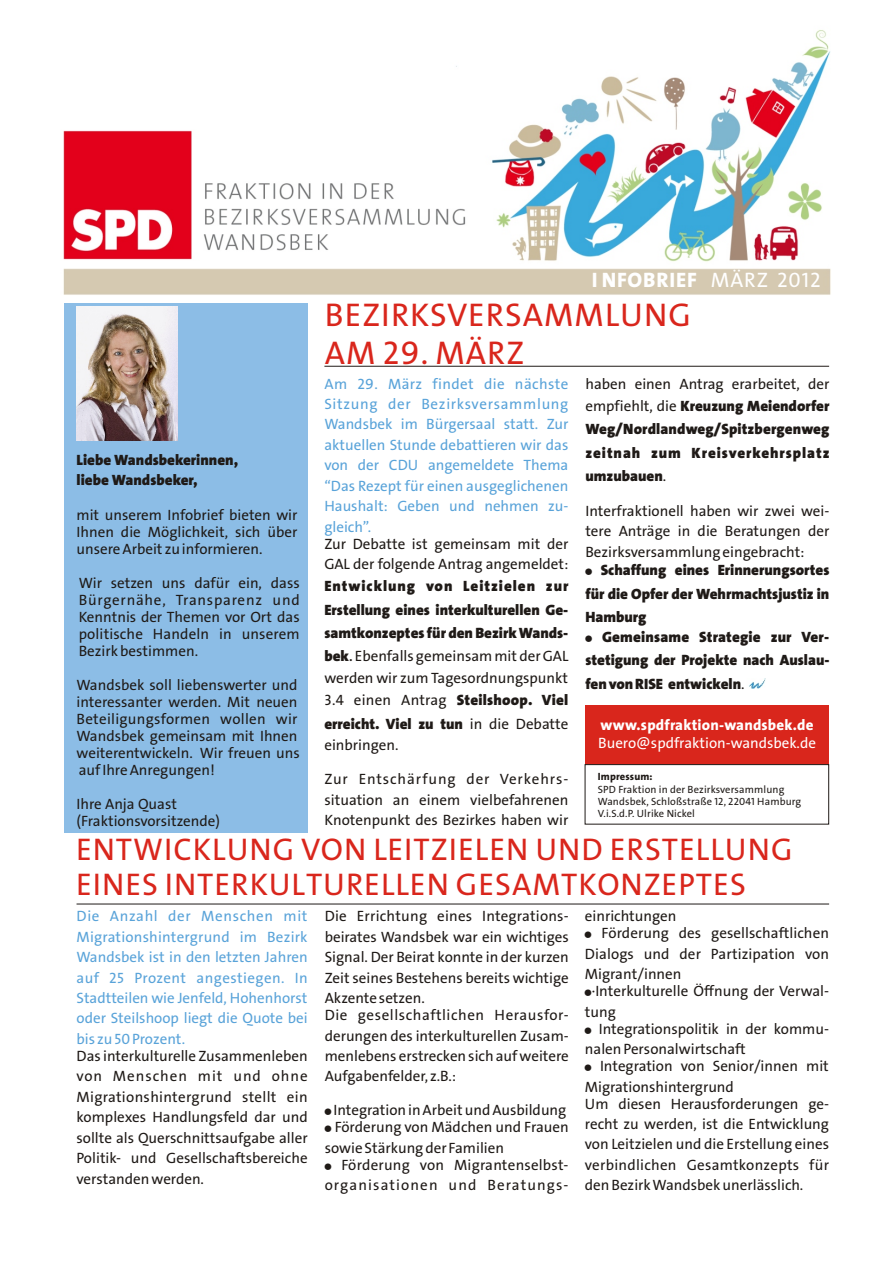
<style>
.page{position:relative;width:894px;height:1263px;background:#fff}
.page>*{position:absolute;margin:0;border:0;box-sizing:border-box;transform-origin:0 0}
.t1{font:33px/37.5px "SPD2002 The Sans";letter-spacing:.035em;color:#d9261c}
.t2{font:31.5px/35.7px "SPD2002 The Sans";letter-spacing:.035em;color:#d9261c}
.t3{font:800 21px "The Sans";letter-spacing:.045em;color:#fff}
.t4{font:15px/17px "SPD2002 The Sans";color:#1f1a17}
.t5{font:900 15px/23.4px "SPD The Sans";color:#1f1a17}
.t6{font:15px/20.4px "SPD2002 The Sans";color:#59a3d9;text-align:justify}
.t7{font:15px "SPD2002 The Sans";letter-spacing:.02em;color:#1f1a17}
.t8{font:15px/17px "SPD2002 The Sans";letter-spacing:.04em;color:#1f1a17}
.t9{font:15px "SPD2002 The Sans";letter-spacing:.065em;color:#1f1a17}
.t10{font:15px "SPD2002 The Sans";color:#fff}
.t11{font:900 15px "SPD The Sans";letter-spacing:.065em;color:#1f1a17}
.t12{font:800 15px "The Sans";letter-spacing:.015em;color:#fff}
.t13{font:10.5px/11.9px "SPD2002 The Sans";letter-spacing:.015em;color:#1f1a17}
.t14{font:800 10.5px "The Sans";letter-spacing:.015em;color:#1f1a17}
.s1{font-family:"SPD2002 The Sans";font-weight:400}
.s2{font-family:"SPD The Sans";font-weight:900}
</style>
<div class="page">
<img style="left:749px;top:678px;width:16px;height:11px">
<div style="left:64px;top:298px;width:243px;height:535px;background:#8cbde6"></div>
<img style="left:63px;top:30px;width:768px;height:272px">
<svg style="left:324px;top:366px;width:505px;height:1px"></svg>
<img style="left:77px;top:307px;width:100px;height:134px">
<svg style="left:76px;top:904px;width:753px;height:1px"></svg>
<div style="left:585px;top:705px;width:244px;height:60px;background:#d9261c"></div>
<div style="left:585px;top:764px;width:244px;height:60px;background:#fff;border:1px solid #1f1a17"></div>
<h3 class="t3" style="left:592px;top:273px;width:230px">I NFOBRIEF <span class="s1">MÄRZ 2012</span></h3>
<h1 class="t1" style="left:325px;top:299px;width:368px">BEZIRKSVERSAMMLUNG<br>AM 29. MÄRZ</h1>
<p class="t6" style="left:324px;top:375px;width:246px">Am 29. März findet die nächste Sitzung der Bezirksversammlung Wandsbek im Bürgersaal statt. Zur aktuellen Stunde debattieren wir das von der CDU angemeldete Thema “Das Rezept für einen ausgeglichenen Haushalt: Geben und nehmen zu&shy;gleich”.</p>
<p class="t4" style="left:585px;top:376px;width:246px">haben einen Antrag erarbeitet, der</p>
<p class="t5" style="left:585px;top:396px;width:246px;text-align:justify"><span class="s1">empfiehlt, die</span> Kreuzung Meiendorfer Weg/Nordlandweg/Spitzbergenweg zeitnah zum Kreisverkehrsplatz umzubauen<span class="s1">.</span></p>
<p class="t4" style="left:585px;top:502px;width:246px;line-height:20.4px">Interfraktionell haben wir zwei wei&shy;tere Anträge in die Beratungen der</p>
<p class="t5" style="left:77px;top:452px;width:163px;line-height:19.5px">Liebe Wandsbekerinnen, liebe Wandsbeker,</p>
<p class="t4" style="left:77px;top:508px;width:222px;text-align:justify">mit unserem Infobrief bieten wir Ihnen die Möglichkeit, sich über unsere Arbeit zu informieren.</p>
<p class="t4" style="left:79px;top:576px;width:222px;text-align:justify">Wir setzen uns dafür ein, dass Bürgernähe, Transparenz und Kenntnis der Themen vor Ort das politische Handeln in unserem Bezirk bestimmen.</p>
<p class="t4" style="left:77px;top:678px;width:225px">Wandsbek soll liebenswerter und interessanter werden. Mit neuen<br>Beteiligungsformen wollen wir<br>Wandsbek gemeinsam mit Ihnen weiterentwickeln. Wir freuen uns auf Ihre Anregungen!</p>
<p class="t4" style="left:77px;top:797px;width:145px">Ihre Anja Quast (Fraktionsvorsitzende)</p>
<p class="t4" style="left:324px;top:536px;width:246px">Zur Debatte ist gemeinsam mit der</p>
<p class="t4" style="left:585px;top:545px;width:221px">Bezirksversammlung eingebracht:</p>
<p class="t4" style="left:324px;top:557px;width:246px">GAL der folgende Antrag angemeldet:</p>
<p class="t5" style="left:601px;top:560px;width:230px">Schaffung eines Erinnerungsortes</p>
<p class="t11" style="left:324px;top:580px;width:246px">Entwicklung von Leitzielen zur</p>
<p class="t5" style="left:585px;top:584px;width:246px">für die Opfer der Wehrmachtsjustiz in</p>
<p class="t5" style="left:324px;top:599px;width:246px">Erstellung eines interkulturellen Ge-</p>
<p class="t5" style="left:585px;top:607px;width:63px">Hamburg</p>
<p class="t5" style="left:324px;top:623px;width:246px">samtkonzeptes für den Bezirk Wands-</p>
<p class="t5" style="left:324px;top:626px;width:507px;text-align:right">Gemeinsame Strategie zur Ver-<br>bek<sup>.</sup> <sup>Ebenfalls</sup> <sup>gemeinsam</sup> <sup>mit</sup> <sup>der</sup> <sup>GAL</sup> stetigung der Projekte nach Auslau-</p>
<p class="t4" style="left:324px;top:671px;width:422px">werden wir zum Tagesordnungspunkt <span class="s2">fen von RISE entwickeln</span>.</p>
<p class="t5" style="left:324px;top:690px;width:246px"><span class="s1">3.4 einen Antrag</span> Steilshoop. Viel erreicht. Viel zu tun <span class="s1">in die Debatte</span></p>
<p class="t4" style="left:324px;top:738px;width:76px">einbringen.</p>
<p class="t4" style="left:324px;top:770px;width:246px;line-height:20.4px;text-align:justify">Zur Entschärfung der Verkehrs&shy;situation an einem vielbefahrenen Knotenpunkt des Bezirkes haben wir</p>
<p class="t12" style="left:601px;top:720px;width:214px">www.spdfraktion-wandsbek.de</p>
<p class="t10" style="left:598px;top:737px;width:219px">Buero@spdfraktion-wandsbek.de</p>
<p class="t14" style="left:598px;top:773px;width:56px">Impressum:</p>
<p class="t13" style="left:598px;top:784px;width:205px">SPD Fraktion in der Bezirksversammlung<br>Wandsbek, Schloßstraße 12, 22041 Hamburg<br>V.i.S.d.P. Ulrike Nickel</p>
<h2 class="t2" style="left:76px;top:834px;width:718px">ENTWICKLUNG VON LEITZIELEN UND ERSTELLUNG<br>EINES INTERKULTURELLEN GESAMTKONZEPTES</h2>
<p class="t6" style="left:77px;top:908px;width:233px">Die Anzahl der Menschen mit Migrationshintergrund im Bezirk Wandsbek ist in den letzten Jahren auf 25 Prozent angestiegen. In Stadtteilen wie Jenfeld, Hohenhorst oder Steilshoop liegt die Quote bei bis zu 50 Prozent.</p>
<p class="t4" style="left:325px;top:908px;width:353px;line-height:20.4px">Die Errichtung eines Integrations- einrichtungen beirates Wandsbek war ein wichtiges</p>
<p class="t4" style="left:602px;top:926px;width:229px">Förderung des gesellschaftlichen</p>
<p class="t4" style="left:325px;top:943px;width:506px;line-height:23.9px;text-indent:260px">Dialogs und der Partizipation von<br>Zeit seines Bestehens bereits wichtige Migrant/innen</p>
<p class="t4" style="left:592px;top:984px;width:239px">·Interkulturelle Öffnung der Verwal-</p>
<p class="t4" style="left:325px;top:950px;width:246px">Signal. Der Beirat konnte in der kurzen</p>
<p class="t8" style="left:325px;top:991px;width:245px">Akzente setzen.<br>Die gesellschaftlichen Herausfor-</p>
<p class="t4" style="left:599px;top:1005px;width:232px;text-indent:-14px">tung<br>Integrationspolitik in der kommu-</p>
<p class="t4" style="left:325px;top:1028px;width:246px">derungen des interkulturellen Zusam-</p>
<p class="t4" style="left:585px;top:1042px;width:162px">nalen Personalwirtschaft</p>
<p class="t4" style="left:77px;top:1049px;width:494px">Das interkulturelle Zusammenleben menlebens erstrecken sich auf weitere</p>
<p class="t4" style="left:600px;top:1059px;width:230px">Integration von Senior/innen mit</p>
<p class="t9" style="left:77px;top:1070px;width:381px">von Menschen mit und ohne Aufgabenfelder, z.B.:</p>
<p class="t4" style="left:585px;top:1080px;width:151px">Migrationshintergrund</p>
<p class="t7" style="left:77px;top:1091px;width:233px">Migrationshintergrund stellt ein</p>
<p class="t4" style="left:585px;top:1097px;width:246px">Um diesen Herausforderungen ge-</p>
<p class="t4" style="left:334px;top:1103px;width:234px">Integration in Arbeit und Ausbildung</p>
<p class="t4" style="left:77px;top:1110px;width:233px">komplexes Handlungsfeld dar und</p>
<p class="t4" style="left:585px;top:1117px;width:246px">recht zu werden, ist die Entwicklung</p>
<p class="t4" style="left:335px;top:1120px;width:236px">Förderung von Mädchen und Frauen</p>
<p class="t4" style="left:77px;top:1131px;width:233px">sollte als Querschnittsaufgabe aller</p>
<p class="t4" style="left:585px;top:1137px;width:246px">von Leitzielen und die Erstellung eines</p>
<p class="t4" style="left:325px;top:1141px;width:181px">sowie Stärkung der Familien</p>
<p class="t4" style="left:77px;top:1151px;width:233px">Politik- und Gesellschaftsbereiche</p>
<p class="t7" style="left:341px;top:1159px;width:489px">Förderung von Migrantenselbst- verbindlichen Gesamtkonzepts für</p>
<p class="t4" style="left:77px;top:1171px;width:129px">verstanden werden.</p>
<p class="t4" style="left:325px;top:1178px;width:480px">organisationen und Beratungs- den Bezirk Wandsbek unerlässlich.</p>
</div>
